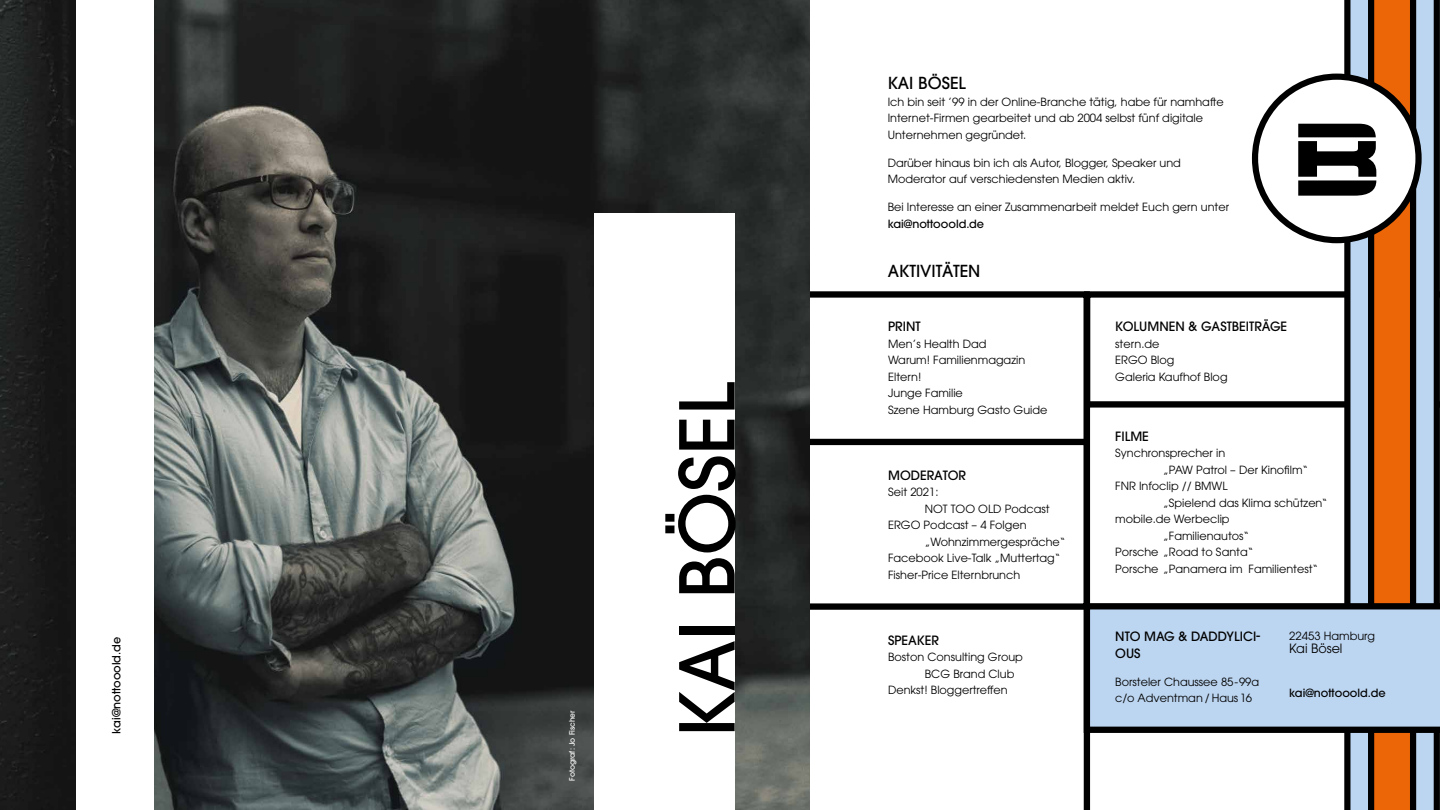
<style>
.page{position:relative;width:1440px;height:810px;background:#fff}
.page>*{position:absolute;margin:0;border:0;box-sizing:border-box;transform-origin:0 0}
.t1{font:500 75px "ITC Avant Garde Pro";color:#000}
.t2{font:500 16.5px "ITC Avant Garde Pro";color:#000}
.t3{font:500 12.75px/16.5px "ITC Avant Garde Pro";color:#000}
.t4{font:12.75px "ITC Avant Garde Pro";color:#000}
.t5{font:11.25px/16.5px "ITC Avant Garde Pro";color:#000}
.t6{font:500 11.25px "ITC Avant Garde Pro";color:#000}
.t7{font:500 7.5px "ITC Avant Garde Pro";color:#fff}
</style>
<div class="page">
<div style="left:608px;top:291px;width:482px;height:155px;border:6px solid #000"></div>
<div style="left:608px;top:439px;width:482px;height:171px;border:6px solid #000"></div>
<img style="left:0;top:0;width:810px;height:810px">
<div style="left:76px;top:0;width:78px;height:810px;background:#fff"></div>
<div style="left:594px;top:213px;width:140px;height:597px;background:#fff"></div>
<svg style="left:1084px;top:0;width:356px;height:810px"></svg>
<p class="t6" style="left:109px;top:734px;width:98px;rotate:-90deg">kai@nottooold.de</p>
<p class="t7" style="left:567px;top:781px;width:72px;rotate:-90deg">Fotograf: Jo Fischer</p>
<h1 class="t1" style="left:659px;top:738px;width:357px;rotate:-90deg">KAI BÖSEL</h1>
<h2 class="t2" style="left:888px;top:73px;width:80px">KAI BÖSEL</h2>
<p class="t5" style="left:888px;top:93px;width:337px">Ich bin seit ’99 in der Online-Branche tätig, habe für namhafte<br>Internet-Firmen gearbeitet und ab 2004 selbst fünf digitale<br>Unternehmen gegründet.</p>
<p class="t5" style="left:888px;top:154px;width:295px">Darüber hinaus bin ich als Autor, Blogger, Speaker und<br>Moderator auf verschiedensten Medien aktiv.</p>
<p class="t5" style="left:888px;top:198px;width:343px">Bei Interesse an einer Zusammenarbeit meldet Euch gern unter</p>
<p class="t6" style="left:888px;top:216px;width:98px">kai@nottooold.de</p>
<h2 class="t2" style="left:888px;top:260px;width:94px">AKTIVITÄTEN</h2>
<p class="t3" style="left:888px;top:318px;width:34px">PRINT</p>
<p class="t5" style="left:888px;top:335px;width:161px">Men’s Health Dad<br>Warum! Familienmagazin<br>Eltern!<br>Junge Familie<br>Szene Hamburg Gasto Guide</p>
<p class="t3" style="left:888px;top:467px;width:79px">MODERATOR</p>
<p class="t5" style="left:888px;top:484px;width:52px">Seit 2021:</p>
<p class="t5" style="left:925px;top:500px;width:126px">NOT TOO OLD Podcast</p>
<p class="t5" style="left:888px;top:517px;width:140px">ERGO Podcast – 4 Folgen</p>
<p class="t5" style="left:925px;top:533px;width:142px">„Wohnzimmergespräche“</p>
<p class="t5" style="left:888px;top:550px;width:174px">Facebook Live-Talk „Muttertag“</p>
<p class="t5" style="left:888px;top:566px;width:134px">Fisher-Price Elternbrunch</p>
<p class="t3" style="left:888px;top:632px;width:52px">SPEAKER</p>
<p class="t5" style="left:888px;top:649px;width:136px">Boston Consulting Group</p>
<p class="t5" style="left:925px;top:665px;width:91px">BCG Brand Club</p>
<p class="t5" style="left:888px;top:682px;width:121px">Denkst! Bloggertreffen</p>
<p class="t3" style="left:1115px;top:318px;width:173px">KOLUMNEN &amp; GASTBEITRÄGE</p>
<p class="t5" style="left:1115px;top:335px;width:114px">stern.de<br>ERGO Blog<br>Galeria Kaufhof Blog</p>
<p class="t3" style="left:1115px;top:428px;width:35px">FILME</p>
<p class="t5" style="left:1115px;top:445px;width:111px">Synchronsprecher in</p>
<p class="t5" style="left:1163px;top:461px;width:146px">„PAW Patrol – Der Kinofilm“</p>
<p class="t5" style="left:1115px;top:478px;width:114px">FNR Infoclip // BMWL</p>
<p class="t5" style="left:1163px;top:494px;width:166px">„Spielend das Klima schützen“</p>
<p class="t5" style="left:1115px;top:511px;width:116px">mobile.de Werbeclip</p>
<p class="t5" style="left:1163px;top:527px;width:87px">„Familienautos“</p>
<p class="t5" style="left:1115px;top:544px;width:140px">Porsche „Road to Santa“</p>
<p class="t5" style="left:1115px;top:560px;width:204px">Porsche „Panamera im Familientest“</p>
<p class="t3" style="left:1115px;top:628px;width:146px">NTO MAG &amp; DADDYLICI-<br>OUS</p>
<p class="t5" style="left:1115px;top:673px;width:145px">Borsteler Chaussee 85-99a c/o Adventman / Haus 16</p>
<p class="t5" style="left:1289px;top:628px;width:87px">22453 Hamburg</p>
<p class="t4" style="left:1289px;top:640px;width:55px">Kai Bösel</p>
<p class="t6" style="left:1289px;top:686px;width:98px">kai@nottooold.de</p>
</div>
